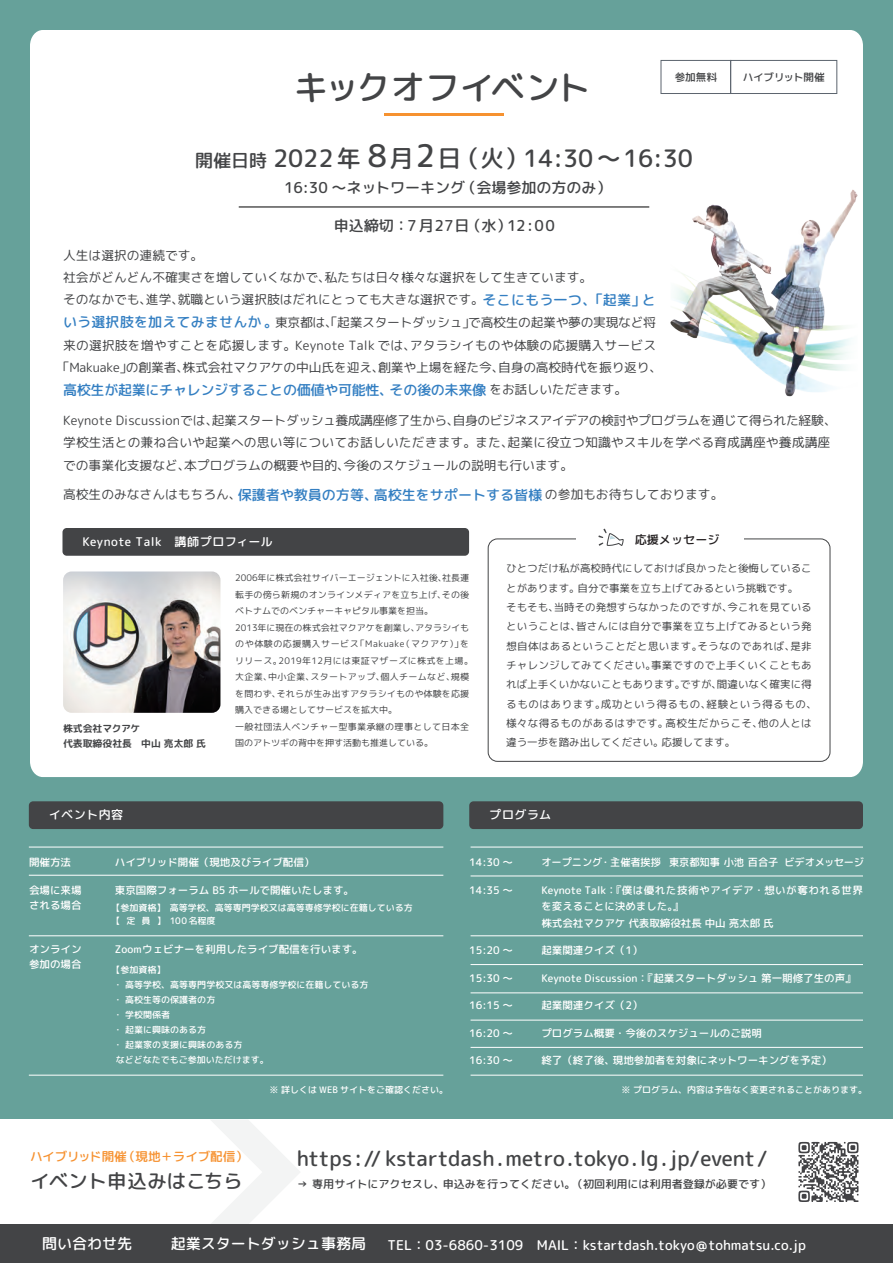
<style>
.page{position:relative;width:893px;height:1263px;background:#66a19a}
.page>*{position:absolute;margin:0;border:0;box-sizing:border-box;transform-origin:0 0}
.t1{font:500 34.5px "Rounded Mplus 1 c";letter-spacing:-.05em;color:#434446}
.t2{font:500 24px "Rounded Mplus 1 c";color:#434446}
.t3{font:500 21px "Rounded Mplus 1 c";letter-spacing:-.01em;color:#434446}
.t4{font:500 19.5px "Rounded Mplus 1 c";color:#434446}
.t5{font:500 15px "Rounded Mplus 1 c";color:#434446}
.t6{font:500 15px "Rounded Mplus 1 c";color:#fff}
.t7{font:500 14.1px "Rounded Mplus 1 c";letter-spacing:-.02em;color:#347fc2}
.t8{font:500 13.5px "Rounded Mplus 1 c";color:#fff}
.t9{font:12.75px/22.5px "Rounded Mplus 1 c";color:#434446}
.t10{font:12.75px "Rounded Mplus 1 c";letter-spacing:-.02em;color:#434446}
.t11{font:500 12.6px "Rounded Mplus 1 c";color:#f69231}
.t12{font:500 12px "Rounded Mplus 1 c";letter-spacing:.04em;color:#fff}
.t13{font:500 12px "Rounded Mplus 1 c";letter-spacing:.01em;color:#231f20}
.t14{font:500 11.1px "Rounded Mplus 1 c";color:#434446}
.t15{font:500 10.5px/16.5px "Rounded Mplus 1 c";color:#fff}
.t16{font:10.5px/19.4px "Rounded Mplus 1 c";letter-spacing:.02em;color:#434446}
.t17{font:500 10.5px "Rounded Mplus 1 c";letter-spacing:-.02em;color:#434446}
.t18{font:500 10.5px "Rounded Mplus 1 c";color:#434446}
.t19{font:700 9.75px/15px "Rounded Mplus 1 c";letter-spacing:.01em;color:#434446}
.t20{font:9px/16.5px "Rounded Mplus 1 c";letter-spacing:.02em;color:#434446}
.t21{font:500 9px/15px "Rounded Mplus 1 c";color:#fff}
.s1{font-size:18px}
.s2{font-size:31.2px}
.s3{font-weight:500;font-size:14.1px;color:#347fc2}
.s4{font-weight:400;font-size:12.75px;color:#434446}
</style>
<div class="page">
<div style="left:30px;top:30px;width:833px;height:747px;background:#fff"></div>
<img style="left:670px;top:190px;width:188px;height:206px">
<div style="left:488px;top:539px;width:342px;height:222px;border:1px solid #434446;border-radius:9px"></div>
<div style="left:0;top:1119px;width:893px;height:105px;background:#fff"></div>
<svg style="left:211px;top:1120px;width:89px;height:104px"></svg>
<div style="left:0;top:1224px;width:893px;height:39px;background:#434446"></div>
<hr style="left:384px;top:113px;width:120px;height:3px;background:#f69230">
<img style="left:63px;top:571px;width:157px;height:142px">
<div style="left:730px;top:60px;width:107px;height:34px;border:1px solid #5c646e"></div>
<div style="left:661px;top:60px;width:70px;height:34px;border:1px solid #5c646e"></div>
<div style="left:62px;top:528px;width:407px;height:28px;background:#434446;border-radius:4px"></div>
<div style="left:469px;top:801px;width:394px;height:28px;background:#434446;border-radius:4px"></div>
<div style="left:29px;top:801px;width:414px;height:28px;background:#434446;border-radius:4px"></div>
<hr style="left:471px;top:876px;width:392px;height:1px;background:#fff">
<hr style="left:471px;top:847px;width:392px;height:1px;background:#fff">
<hr style="left:29px;top:847px;width:414px;height:1px;background:#fff">
<hr style="left:29px;top:875px;width:414px;height:1px;background:#fff">
<hr style="left:471px;top:935px;width:392px;height:1px;background:#fff">
<hr style="left:471px;top:964px;width:392px;height:1px;background:#fff">
<hr style="left:471px;top:992px;width:392px;height:1px;background:#fff">
<hr style="left:471px;top:1020px;width:392px;height:1px;background:#fff">
<hr style="left:471px;top:1047px;width:392px;height:1px;background:#fff">
<hr style="left:471px;top:1075px;width:392px;height:1px;background:#fff">
<hr style="left:29px;top:935px;width:414px;height:1px;background:#fff">
<hr style="left:29px;top:1075px;width:414px;height:1px;background:#fff">
<hr style="left:239px;top:207px;width:410px;height:1px;background:#000">
<svg style="left:798px;top:1142px;width:60px;height:60px"></svg>
<div style="left:576px;top:528px;width:168px;height:20px;background:#fff"></div>
<svg style="left:598px;top:510px;width:26px;height:36px"></svg>
<h1 class="t1" style="left:294px;top:63px;width:298px">キックオフイベント</h1>
<p class="t18" style="left:675px;top:70px;width:44px">参加無料</p>
<p class="t17" style="left:743px;top:70px;width:83px">ハイブリット開催</p>
<h2 class="t2" style="left:195px;top:142px;width:499px"><span class="s1">開催日時</span> 2022年 <span class="s2">8</span>月<span class="s2">2</span>日（火）14:30～16:30</h2>
<p class="t5" style="left:284px;top:177px;width:329px">16:30 ～ネットワーキング（会場参加の方のみ）</p>
<p class="t5" style="left:334px;top:215px;width:223px">申込締切：7月27日（水）12:00</p>
<p class="t9" style="left:63px;top:244px;width:142px">人生は選択の連続です。</p>
<p class="t9" style="left:63px;top:266px;width:531px">社会がどんどん不確実さを増していくなかで、私たちは日々様々な選択をして生きています。</p>
<p class="t9" style="left:63px;top:288px;width:594px">そのなかでも、進学、就職という選択肢はだれにとっても大きな選択です。<span class="s3">そこにもう一つ、「起業」と</span></p>
<p class="t10" style="left:63px;top:313px;width:594px"><span class="s3">いう選択肢を加えてみませんか。</span>東京都は、「起業スタートダッシュ」で高校生の起業や夢の実現など将</p>
<p class="t9" style="left:63px;top:334px;width:594px">来の選択肢を増やすことを応援します。Keynote Talk では、アタラシイものや体験の応援購入サービス</p>
<p class="t9" style="left:57px;top:356px;width:607px">「Makuake」の創業者、株式会社マクアケの中山氏を迎え、創業や上場を経た今、自身の高校時代を振り返り、</p>
<p class="t7" style="left:63px;top:379px;width:566px">高校生が起業にチャレンジすることの価値や可能性、その後の未来像<span class="s4">をお話しいただきます。</span></p>
<p class="t9" style="left:63px;top:409px;width:775px">Keynote Discussionでは、起業スタートダッシュ養成講座修了生から、自身のビジネスアイデアの検討やプログラムを通じて得られた経験、学校生活との兼ね合いや起業への思い等についてお話しいただきます。また、起業に役立つ知識やスキルを学べる育成講座や養成講座での事業化支援など、本プログラムの概要や目的、今後のスケジュールの説明も行います。</p>
<p class="t9" style="left:63px;top:483px;width:662px">高校生のみなさんはもちろん、<span class="s3">保護者や教員の方等、高校生をサポートする皆様</span>の参加もお待ちしております。</p>
<p class="t12" style="left:82px;top:533px;width:192px">Keynote Talk　講師プロフィール</p>
<p class="t19" style="left:63px;top:720px;width:144px">株式会社マクアケ<br>代表取締役社長 中山 亮太郎 氏</p>
<p class="t20" style="left:235px;top:570px;width:239px">2006年に株式会社サイバーエージェントに入社後、社長運転手の傍ら新規のオンラインメディアを立ち上げ、その後ベトナムでのベンチャーキャピタル事業を担当。<br>2013年に現在の株式会社マクアケを創業し、アタラシイものや体験の応援購入サービス「Makuake（マクアケ）」をリリース。2019年12月には東証マザーズに株式を上場。大企業、中小企業、スタートアップ、個人チームなど、規模を問わず、それらが生み出すアタラシイものや体験を応援購入できる場としてサービスを拡大中。<br>一般社団法人ベンチャー型事業承継の理事として日本全国のアトツギの背中を押す活動も推進している。</p>
<p class="t13" style="left:635px;top:531px;width:86px">応援メッセージ</p>
<p class="t16" style="left:506px;top:559px;width:312px">ひとつだけ私が高校時代にしておけば良かったと後悔していることがあります。自分で事業を立ち上げてみるという挑戦です。<br>そもそも、当時その発想すらなかったのですが、今これを見ているということは、皆さんには自分で事業を立ち上げてみるという発想自体はあるということだと思います。そうなのであれば、是非チャレンジしてみてください。事業ですので上手くいくこともあれば上手くいかないこともあります。ですが、間違いなく確実に得るものはあります。成功という得るもの、経験という得るもの、様々な得るものがあるはずです。高校生だからこそ、他の人とは違う一歩を踏み出してください。応援してます。</p>
<p class="t12" style="left:49px;top:806px;width:76px">イベント内容</p>
<p class="t12" style="left:489px;top:806px;width:63px">プログラム</p>
<p class="t15" style="left:29px;top:853px;width:43px">開催方法</p>
<p class="t15" style="left:115px;top:853px;width:201px">ハイブリッド開催（現地及びライブ配信）</p>
<p class="t15" style="left:469px;top:853px;width:45px">14:30 ～</p>
<p class="t15" style="left:541px;top:853px;width:324px">オープニング・主催者挨拶　東京都知事 小池 百合子　ビデオメッセージ</p>
<p class="t15" style="left:469px;top:882px;width:45px">14:35 ～</p>
<p class="t15" style="left:541px;top:882px;width:323px">Keynote Talk：『僕は優れた技術やアイデア・想いが奪われる世界を変えることに決めました。』<br>株式会社マクアケ 代表取締役社長 中山 亮太郎 氏</p>
<p class="t15" style="left:469px;top:942px;width:45px">15:20 ～</p>
<p class="t15" style="left:541px;top:942px;width:103px">起業関連クイズ（1）</p>
<p class="t15" style="left:29px;top:882px;width:54px;line-height:15px">会場に来場される場合</p>
<p class="t15" style="left:115px;top:882px;width:241px">東京国際フォーラム B5 ホールで開催いたします。</p>
<p class="t21" style="left:111px;top:901px;width:303px;line-height:13.5px">【参加資格】　高等学校、高等専門学校又は高等専修学校に在籍している方【 定 員 】 100名程度</p>
<p class="t15" style="left:29px;top:942px;width:54px;line-height:15px">オンライン参加の場合</p>
<p class="t15" style="left:115px;top:941px;width:249px">Zoomウェビナーを利用したライブ配信を行います。</p>
<p class="t21" style="left:111px;top:962px;width:258px">【参加資格】<br>・ 高等学校、高等専門学校又は高等専修学校に在籍している方・ 高校生等の保護者の方<br>・ 学校関係者<br>・ 起業に興味のある方<br>・ 起業家の支援に興味のある方<br>などどなたでもご参加いただけます。</p>
<p class="t15" style="left:469px;top:970px;width:45px">15:30 ～</p>
<p class="t15" style="left:541px;top:970px;width:316px">Keynote Discussion：『起業スタートダッシュ 第一期修了生の声』</p>
<p class="t15" style="left:469px;top:997px;width:45px">16:15 ～</p>
<p class="t15" style="left:541px;top:997px;width:103px">起業関連クイズ（2）</p>
<p class="t15" style="left:469px;top:1025px;width:45px">16:20 ～</p>
<p class="t15" style="left:541px;top:1025px;width:222px">プログラム概要・今後のスケジュールのご説明</p>
<p class="t15" style="left:469px;top:1052px;width:45px">16:30 ～</p>
<p class="t15" style="left:541px;top:1052px;width:292px">終了（終了後、現地参加者を対象にネットワーキングを予定）</p>
<p class="t11" style="left:30px;top:1147px;width:219px">ハイブリッド開催（現地＋ライブ配信）</p>
<h3 class="t4" style="left:30px;top:1167px;width:214px">イベント申込みはこちら</h3>
<p class="t21" style="left:270px;top:1082px;width:180px">※ 詳しくは WEB サイトをご確認ください。</p>
<p class="t21" style="left:622px;top:1082px;width:247px">※ プログラム、内容は予告なく変更されることがあります。</p>
<h3 class="t3" style="left:297px;top:1144px;width:472px">https:// kstartdash.metro.tokyo.lg.jp/event/</h3>
<p class="t14" style="left:297px;top:1176px;width:476px">→ 専用サイトにアクセスし、申込みを行ってください。（初回利用には利用者登録が必要です）</p>
<p class="t6" style="left:42px;top:1233px;width:91px">問い合わせ先</p>
<p class="t6" style="left:171px;top:1233px;width:196px">起業スタートダッシュ事務局</p>
<p class="t8" style="left:387px;top:1236px;width:420px">TEL：03-6860-3109　MAIL：kstartdash.tokyo@tohmatsu.co.jp</p>
</div>
